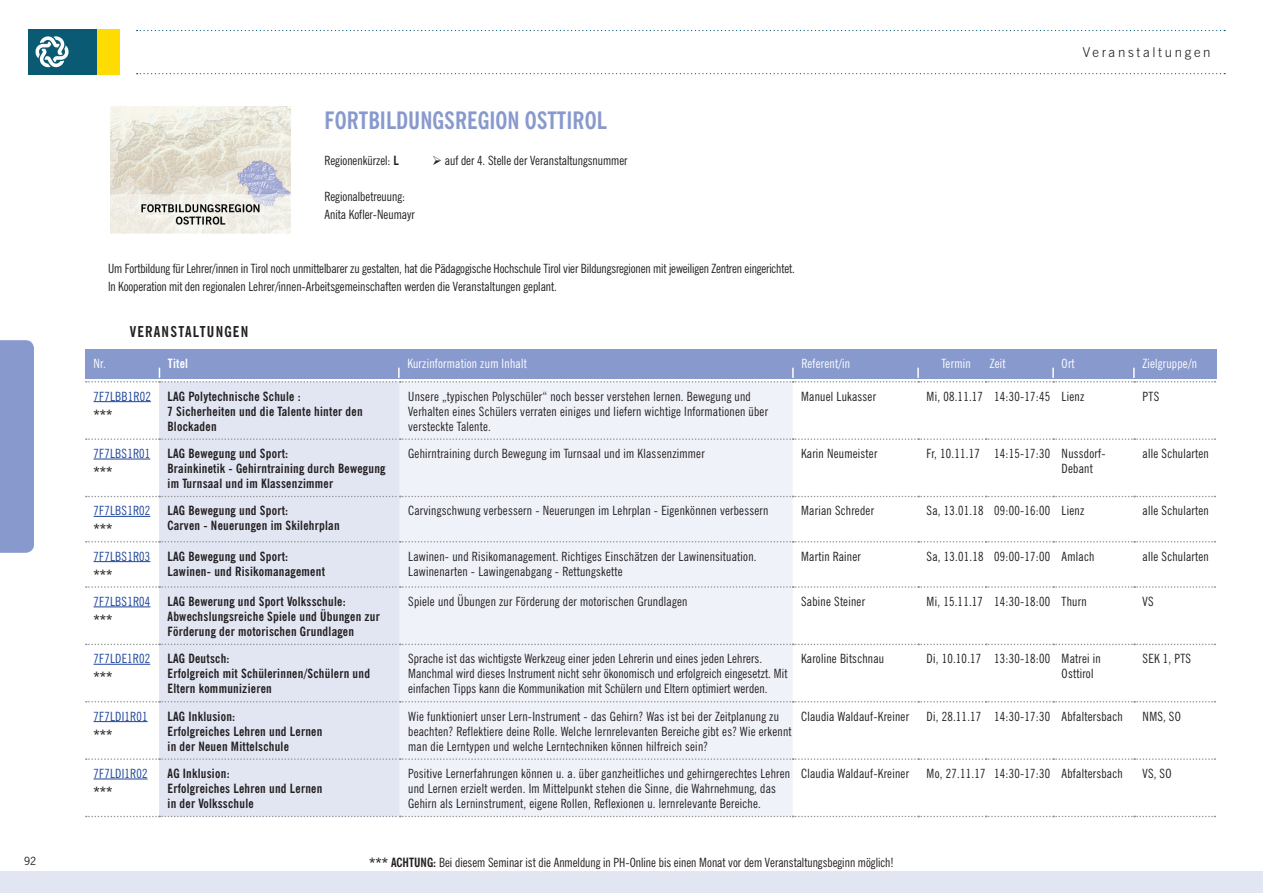
<style>
.page{position:relative;width:1263px;height:893px;background:#fff}
.page>*{position:absolute;margin:0;border:0;box-sizing:border-box;transform-origin:0 0}
.t1{font:700 condensed 24px "News Gothic BT";color:#8899cd}
.t2{font:700 condensed 15px "News Gothic BT";letter-spacing:.08em;color:#231f20}
.t3{font:300 13.5px "News Gothic BT";letter-spacing:.2em;color:#231f20}
.t4{font:condensed 12.75px/15px "News Gothic BT";letter-spacing:.02em;color:#231f20}
.t5{font:700 condensed 12.75px/15px "News Gothic BT";letter-spacing:.02em;color:#231f20}
.t6{font:condensed 12.75px/18px "News Gothic BT";color:#231f20}
.t7{font:condensed 12.75px/18px "News Gothic BT";letter-spacing:-.01em;color:#231f20}
.t8{font:condensed 12.75px "News Gothic BT";letter-spacing:.02em;color:#1d449a}
.t9{font:condensed 12.75px "News Gothic BT";letter-spacing:.02em;color:#fff}
.t10{font:700 condensed 12.75px "News Gothic BT";letter-spacing:.02em;color:#fff}
.t11{font:10.5px "News Gothic Std";color:#231f20}
.s1{font-weight:700}
.s2{color:#0b5a73}
</style>
<div class="page">
<div style="left:28px;top:29px;width:69px;height:46px;background:#0b5a73"></div>
<svg style="left:36px;top:36px;width:33px;height:31px"></svg>
<div style="left:97px;top:29px;width:22px;height:46px;background:#ffdc01"></div>
<svg style="left:137px;top:30px;width:1088px;height:1px"></svg>
<svg style="left:137px;top:73px;width:1088px;height:1px"></svg>
<div style="left:0;top:340px;width:34px;height:213px;background:#8899cd"></div>
<div style="left:0;top:872px;width:1263px;height:21px;background:#e2e6f3"></div>
<img style="left:111px;top:106px;width:180px;height:127px">
<div style="left:85px;top:349px;width:1131px;height:30px;background:#8899cd"></div>
<div style="left:159px;top:383px;width:241px;height:433px;background:#e2e6f3"></div>
<div style="left:400px;top:383px;width:393px;height:433px;background:#f0f2f9"></div>
<svg style="left:86px;top:368px;width:1129px;height:15px"></svg>
<svg style="left:86px;top:438px;width:1129px;height:2px"></svg>
<svg style="left:86px;top:496px;width:1129px;height:1px"></svg>
<svg style="left:86px;top:541px;width:1129px;height:1px"></svg>
<svg style="left:86px;top:586px;width:1129px;height:2px"></svg>
<svg style="left:86px;top:644px;width:1129px;height:1px"></svg>
<svg style="left:86px;top:701px;width:1129px;height:1px"></svg>
<svg style="left:86px;top:758px;width:1129px;height:2px"></svg>
<svg style="left:86px;top:816px;width:1129px;height:1px"></svg>
<hr style="left:94px;top:401px;width:57px;height:1px;background:#1d449a">
<hr style="left:94px;top:459px;width:56px;height:1px;background:#1d449a">
<hr style="left:94px;top:516px;width:56px;height:1px;background:#1d449a">
<hr style="left:94px;top:561px;width:56px;height:1px;background:#1d449a">
<hr style="left:94px;top:607px;width:56px;height:1px;background:#1d449a">
<hr style="left:94px;top:664px;width:56px;height:1px;background:#1d449a">
<hr style="left:94px;top:721px;width:54px;height:1px;background:#1d449a">
<hr style="left:94px;top:779px;width:54px;height:1px;background:#1d449a">
<h1 class="t1" style="left:324px;top:106px;width:284px">FORTBILDUNGSREGION OSTTIROL</h1>
<p class="t6" style="left:324px;top:151px;width:76px">Regionenkürzel: <span class="s1">L</span></p>
<p class="t6" style="left:432px;top:151px;width:197px">➢ auf der 4. Stelle der Veranstaltungsnummer</p>
<p class="t6" style="left:324px;top:187px;width:92px">Regionalbetreuung:<br>Anita Kofler-Neumayr</p>
<p class="t7" style="left:108px;top:259px;width:688px">Um Fortbildung für Lehrer/innen in Tirol noch unmittelbarer zu gestalten, hat die Pädagogische Hochschule Tirol vier Bildungsregionen mit jeweiligen Zentren eingerichtet.<br>In Kooperation mit den regionalen Lehrer/innen-Arbeitsgemeinschaften werden die Veranstaltungen geplant.</p>
<p class="t2" style="left:130px;top:323px;width:120px">VERANSTALTUNGEN</p>
<p class="t3" style="left:1083px;top:44px;width:129px">Veranstaltungen</p>
<p class="t9" style="left:94px;top:355px;width:14px">Nr.</p>
<p class="t10" style="left:168px;top:355px;width:22px">Titel</p>
<p class="t9" style="left:407px;top:355px;width:121px">Kurzinformation zum Inhalt</p>
<p class="t9" style="left:801px;top:355px;width:50px">Referent/in</p>
<p class="t9" style="left:941px;top:355px;width:31px">Termin</p>
<p class="t9" style="left:990px;top:355px;width:17px">Zeit</p>
<p class="t9" style="left:1062px;top:355px;width:15px">Ort</p>
<p class="t9" style="left:1142px;top:355px;width:56px">Zielgruppe/n</p>
<p class="t8" style="left:94px;top:388px;width:59px">7F7LBB1R02</p>
<p class="t5" style="left:94px;top:406px;width:21px">***</p>
<p class="t5" style="left:168px;top:388px;width:197px">LAG Polytechnische Schule :<br>7 Sicherheiten und die Talente hinter den<br>Blockaden</p>
<p class="t4" style="left:408px;top:388px;width:361px">Unsere „typischen Polyschüler“ noch besser verstehen lernen. Bewegung und<br>Verhalten eines Schülers verraten einiges und liefern wichtige Informationen über versteckte Talente.</p>
<p class="t4" style="left:801px;top:388px;width:76px">Manuel Lukasser</p>
<p class="t4" style="left:927px;top:388px;width:159px">Mi, 08.11.17 14:30-17:45 Lienz</p>
<p class="t4" style="left:1142px;top:388px;width:18px">PTS</p>
<p class="t8" style="left:94px;top:446px;width:58px">7F7LBS1R01</p>
<p class="t5" style="left:94px;top:464px;width:21px">***</p>
<p class="t5" style="left:168px;top:446px;width:219px">LAG Bewegung und Sport:<br>Brainkinetik - Gehirntraining durch Bewegung im Turnsaal und im Klassenzimmer</p>
<p class="t4" style="left:408px;top:446px;width:298px">Gehirntraining durch Bewegung im Turnsaal und im Klassenzimmer</p>
<p class="t4" style="left:801px;top:446px;width:78px">Karin Neumeister</p>
<p class="t4" style="left:1061px;top:446px;width:46px;text-indent:-135px">Fr, 10.11.17 14:15-17:30 Nussdorf-<br>Debant</p>
<p class="t4" style="left:1142px;top:446px;width:68px">alle Schularten</p>
<p class="t8" style="left:94px;top:503px;width:58px">7F7LBS1R02</p>
<p class="t5" style="left:94px;top:521px;width:21px">***</p>
<p class="t5" style="left:168px;top:503px;width:174px">LAG Bewegung und Sport:<br>Carven - Neuerungen im Skilehrplan</p>
<p class="t4" style="left:408px;top:503px;width:362px">Carvingschwung verbessern - Neuerungen im Lehrplan - Eigenkönnen verbessern</p>
<p class="t4" style="left:801px;top:503px;width:74px">Marian Schreder</p>
<p class="t4" style="left:927px;top:503px;width:159px">Sa, 13.01.18 09:00-16:00 Lienz</p>
<p class="t4" style="left:1142px;top:503px;width:68px">alle Schularten</p>
<p class="t8" style="left:94px;top:548px;width:58px">7F7LBS1R03</p>
<p class="t5" style="left:94px;top:566px;width:21px">***</p>
<p class="t5" style="left:168px;top:548px;width:159px">LAG Bewegung und Sport:<br>Lawinen- und Risikomanagement</p>
<p class="t4" style="left:408px;top:548px;width:350px">Lawinen- und Risikomanagement. Richtiges Einschätzen der Lawinensituation.<br>Lawinenarten - Lawingenabgang - Rettungskette</p>
<p class="t4" style="left:801px;top:548px;width:61px">Martin Rainer</p>
<p class="t4" style="left:927px;top:548px;width:169px">Sa, 13.01.18 09:00-17:00 Amlach</p>
<p class="t4" style="left:1142px;top:548px;width:68px">alle Schularten</p>
<p class="t8" style="left:94px;top:593px;width:58px">7F7LBS1R04</p>
<p class="t5" style="left:94px;top:612px;width:21px">***</p>
<p class="t5" style="left:168px;top:594px;width:214px">LAG Bewerung und Sport Volksschule:<br>Abwechslungsreiche Spiele und Übungen zur<br>Förderung der motorischen Grundlagen</p>
<p class="t4" style="left:408px;top:594px;width:281px">Spiele und Übungen zur Förderung der motorischen Grundlagen</p>
<p class="t4" style="left:801px;top:594px;width:65px">Sabine Steiner</p>
<p class="t4" style="left:927px;top:594px;width:162px">Mi, 15.11.17 14:30-18:00 Thurn</p>
<p class="t4" style="left:1142px;top:594px;width:13px">VS</p>
<p class="t8" style="left:94px;top:651px;width:58px">7F7LDE1R02</p>
<p class="t5" style="left:94px;top:669px;width:21px">***</p>
<p class="t5" style="left:168px;top:651px;width:204px">LAG Deutsch:<br>Erfolgreich mit Schülerinnen/Schülern und<br>Eltern kommunizieren</p>
<p class="t4" style="left:408px;top:651px;width:381px">Sprache ist das wichtigste Werkzeug einer jeden Lehrerin und eines jeden Lehrers.<br>Manchmal wird dieses Instrument nicht sehr ökonomisch und erfolgreich eingesetzt. Mit einfachen Tipps kann die Kommunikation mit Schülern und Eltern optimiert werden.</p>
<p class="t4" style="left:801px;top:651px;width:84px">Karoline Bitschnau</p>
<p class="t4" style="left:1061px;top:651px;width:41px;text-indent:-135px">Di, 10.10.17 13:30-18:00 Matrei in<br>Osttirol</p>
<p class="t4" style="left:1142px;top:651px;width:50px">SEK 1, PTS</p>
<p class="t8" style="left:94px;top:708px;width:56px">7F7LDI1R01</p>
<p class="t5" style="left:94px;top:726px;width:21px">***</p>
<p class="t5" style="left:168px;top:708px;width:156px">LAG Inklusion:<br>Erfolgreiches Lehren und Lernen in der Neuen Mittelschule</p>
<p class="t4" style="left:408px;top:708px;width:385px">Wie funktioniert unser Lern-Instrument - das Gehirn? Was ist bei der Zeitplanung zu beachten? Reflektiere deine Rolle. Welche lernrelevanten Bereiche gibt es? Wie erkennt man die Lerntypen und welche Lerntechniken können hilfreich sein?</p>
<p class="t4" style="left:801px;top:708px;width:109px">Claudia Waldauf-Kreiner</p>
<p class="t4" style="left:927px;top:708px;width:198px">Di, 28.11.17 14:30-17:30 Abfaltersbach</p>
<p class="t4" style="left:1142px;top:708px;width:40px">NMS, SO</p>
<p class="t8" style="left:94px;top:765px;width:56px">7F7LDI1R02</p>
<p class="t5" style="left:94px;top:784px;width:21px">***</p>
<p class="t5" style="left:168px;top:766px;width:156px">AG Inklusion:<br>Erfolgreiches Lehren und Lernen in der Volksschule</p>
<p class="t4" style="left:408px;top:766px;width:383px">Positive Lernerfahrungen können u. a. über ganzheitliches und gehirngerechtes Lehren und Lernen erzielt werden. Im Mittelpunkt stehen die Sinne, die Wahrnehmung, das<br>Gehirn als Lerninstrument, eigene Rollen, Reflexionen u. lernrelevante Bereiche.</p>
<p class="t4" style="left:801px;top:766px;width:109px">Claudia Waldauf-Kreiner</p>
<p class="t4" style="left:927px;top:766px;width:198px">Mo, 27.11.17 14:30-17:30 Abfaltersbach</p>
<p class="t4" style="left:1142px;top:766px;width:30px">VS, SO</p>
<p class="t11" style="left:24px;top:854px;width:14px">92</p>
<p class="t6" style="left:373px;top:853px;width:517px">Anmeldungen (w nn nicht anders angegeben) <span class="s1">vom 26.06.2017 bis 29.09.2017</span> unter <span class="s2">www.ph-online.ac.at/pht/webnav.ini</span><span class="s1">;</span></p>
<p class="t6" style="left:369px;top:853px;width:526px"><span class="s1">*** ACHTUNG:</span> Bei diesem Seminar ist die Anmeldung in PH-Online bis einen Monat vor dem Veranstaltungsbeginn möglich!</p>
</div>
